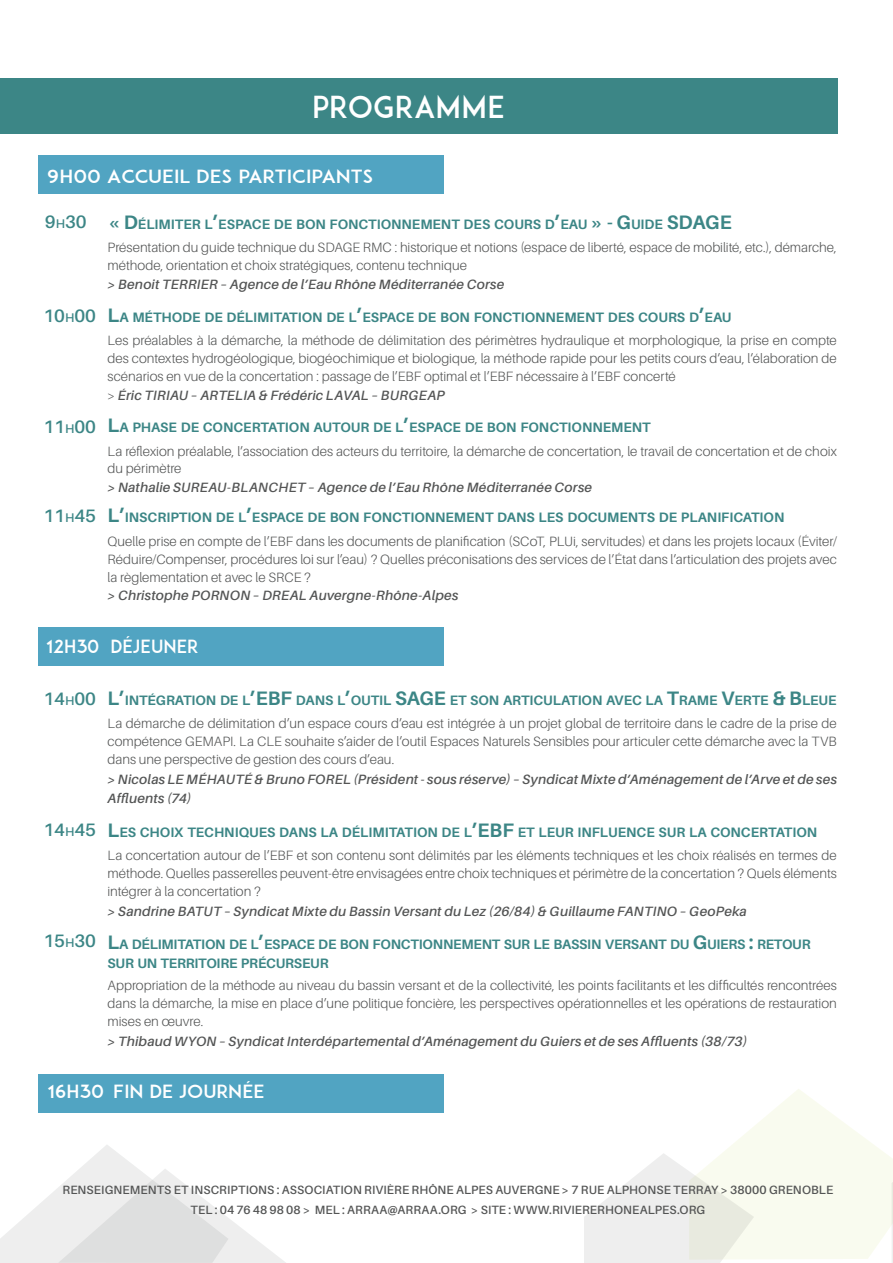
<style>
.page{position:relative;width:893px;height:1263px;background:#fff}
.page>*{position:absolute;margin:0;border:0;box-sizing:border-box;transform-origin:0 0}
._1_-_Titre_de_sectio{font:30px "ADAM.CGPRO";letter-spacing:.01em;color:#fff}
._2_-_Horaire{font:600 18px "Aileron";color:#3c8686}
.t1{font:18px "ADAM.CGPRO";color:#fff;scale:1.13 1}
.t2{font:18px "ADAM.CGPRO";color:#fff;scale:1.06 1}
.t3{font:18px "ADAM.CGPRO";color:#fff}
._3_-_Titre_de_paragr{font:700 13.65px/19.5px "Aileron";color:#3c8686}
.Texte_Standard{font:300 13.5px/18px "Aileron";color:#545555;text-align:justify}
.Texte_Standard-2{font:italic 600 13.5px/19.5px "Aileron";letter-spacing:.015em;color:#545555}
.Texte_Standard-3{font:600 12px "Aileron";letter-spacing:.01em;color:#545555}
.s1{font-size:12.6px}
.s2{font-size:19.5px}
.s3{font-weight:300;font-style:normal}
</style>
<div class="page">
<svg style="left:0;top:1145px;width:286px;height:118px"></svg>
<svg style="left:584px;top:1089px;width:309px;height:174px"></svg>
<div style="left:38px;top:627px;width:405px;height:38px;background:#51a4c2"></div>
<div style="left:38px;top:1074px;width:405px;height:38px;background:#51a4c2"></div>
<div style="left:38px;top:155px;width:405px;height:38px;background:#51a4c2"></div>
<div style="left:0;top:79px;width:838px;height:55px;background:#3c8686"></div>
<p class="_1_-_Titre_de_sectio" style="left:312px;top:89px;width:194px">PROGRAMME</p>
<p class="t1" style="left:47px;top:165px;width:290px">9H00 ACCUEIL DES PARTICIPANTS</p>
<p class="_2_-_Horaire" style="left:45px;top:211px;width:43px">9<span class="s1">h</span>30</p>
<p class="_3_-_Titre_de_paragr" style="left:108px;top:214px;width:573px"><span class="s2">« D</span>ÉLIMITER L<span class="s2">’</span>ESPACE DE BON FONCTIONNEMENT DES COURS D<span class="s2">’</span>EAU <span class="s2">» - G</span>UIDE <span class="s2">SDAGE</span></p>
<p class="Texte_Standard" style="left:108px;top:238px;width:731px">Présentation du guide technique du SDAGE RMC : historique et notions (espace de liberté, espace de mobilité, etc.), démarche, méthode, orientation et choix stratégiques, contenu technique</p>
<p class="Texte_Standard-2" style="left:108px;top:275px;width:398px">&gt; Benoit TERRIER – Agence de l’Eau Rhône Méditerranée Corse</p>
<p class="_2_-_Horaire" style="left:43px;top:305px;width:54px">10<span class="s1">h</span>00</p>
<p class="_3_-_Titre_de_paragr" style="left:108px;top:308px;width:625px"><span class="s2">L</span>A MÉTHODE DE DÉLIMITATION DE L<span class="s2">’</span>ESPACE DE BON FONCTIONNEMENT DES COURS D<span class="s2">’</span>EAU</p>
<p class="Texte_Standard" style="left:108px;top:331px;width:731px">Les préalables à la démarche, la méthode de délimitation des périmètres hydraulique et morphologique, la prise en compte des contextes hydrogéologique, biogéochimique et biologique, la méthode rapide pour les petits cours d’eau, l’élaboration de scénarios en vue de la concertation : passage de l’EBF optimal et l’EBF nécessaire à l’EBF concerté</p>
<p class="Texte_Standard-2" style="left:108px;top:386px;width:339px"><span class="s3">&gt;</span> Éric TIRIAU – ARTELIA &amp; Frédéric LAVAL – BURGEAP</p>
<p class="_2_-_Horaire" style="left:43px;top:417px;width:54px">11<span class="s1">h</span>00</p>
<p class="_3_-_Titre_de_paragr" style="left:108px;top:418px;width:545px"><span class="s2">L</span>A PHASE DE CONCERTATION AUTOUR DE L<span class="s2">’</span>ESPACE DE BON FONCTIONNEMENT</p>
<p class="Texte_Standard" style="left:108px;top:443px;width:731px;line-height:16.5px">La réflexion préalable, l’association des acteurs du territoire, la démarche de concertation, le travail de concertation et de choix du périmètre</p>
<p class="Texte_Standard-2" style="left:108px;top:478px;width:486px">&gt; Nathalie SUREAU-BLANCHET – Agence de l’Eau Rhône Méditerranée Corse</p>
<p class="_2_-_Horaire" style="left:43px;top:506px;width:54px">11<span class="s1">h</span>45</p>
<p class="_3_-_Titre_de_paragr" style="left:108px;top:507px;width:678px"><span class="s2">L’</span>INSCRIPTION DE L<span class="s2">’</span>ESPACE DE BON FONCTIONNEMENT DANS LES DOCUMENTS DE PLANIFICATION</p>
<p class="Texte_Standard" style="left:108px;top:532px;width:731px">Quelle prise en compte de l’EBF dans les documents de planification (SCoT, PLUi, servitudes) et dans les projets locaux (Éviter/ Réduire/Compenser, procédures loi sur l’eau) ? Quelles préconisations des services de l’État dans l’articulation des projets avec la règlementation et avec le SRCE ?</p>
<p class="Texte_Standard-2" style="left:108px;top:585px;width:352px">&gt; Christophe PORNON – DREAL Auvergne-Rhône-Alpes</p>
<p class="t3" style="left:47px;top:635px;width:154px">12H30 DÉJEUNER</p>
<p class="_2_-_Horaire" style="left:43px;top:688px;width:54px">14<span class="s1">h</span>00</p>
<p class="_3_-_Titre_de_paragr" style="left:108px;top:691px;width:161px"><span class="s2">L’</span>INTÉGRATION DE L<span class="s2">’EBF</span></p>
<p class="_3_-_Titre_de_paragr" style="left:296px;top:691px;width:113px">DANS L<span class="s2">’</span>OUTIL <span class="s2">SAGE</span></p>
<p class="_3_-_Titre_de_paragr" style="left:450px;top:691px;width:388px">ET SON ARTICULATION AVEC LA <span class="s2">T</span>RAME <span class="s2">V</span>ERTE <span class="s2">&amp; B</span> LEUE</p>
<p class="Texte_Standard" style="left:108px;top:715px;width:731px">La démarche de délimitation d’un espace cours d’eau est intégrée à un projet global de territoire dans le cadre de la prise de compétence GEMAPI. La CLE souhaite s’aider de l’outil Espaces Naturels Sensibles pour articuler cette démarche avec la TVB dans une perspective de gestion des cours d’eau.</p>
<p class="Texte_Standard-2" style="left:108px;top:769px;width:731px">&gt; Nicolas LE MÉHAUTÉ &amp; Bruno FOREL (Président - sous réserve) – Syndicat Mixte d’Aménagement de l’Arve et de ses<br>Affluents (74)</p>
<p class="_2_-_Horaire" style="left:43px;top:820px;width:54px">14<span class="s1">h</span>45</p>
<p class="_3_-_Titre_de_paragr" style="left:108px;top:822px;width:383px"><span class="s2">L</span>ES CHOIX TECHNIQUES DANS LA DÉLIMITATION DE L<span class="s2">’EBF</span></p>
<p class="_3_-_Titre_de_paragr" style="left:518px;top:822px;width:301px">ET LEUR INFLUENCE SUR LA CONCERTATION</p>
<p class="_2_-_Horaire" style="left:43px;top:931px;width:54px">15<span class="s1">h</span>30</p>
<p class="Texte_Standard" style="left:108px;top:847px;width:731px">La concertation autour de l’EBF et son contenu sont délimités par les éléments techniques et les choix réalisés en termes de méthode. Quelles passerelles peuvent-être envisagées entre choix techniques et périmètre de la concertation ? Quels éléments intégrer à la concertation ?</p>
<p class="Texte_Standard-2" style="left:108px;top:901px;width:641px">&gt; Sandrine BATUT – Syndicat Mixte du Bassin Versant du Lez (26/84) &amp; Guillaume FANTINO – GeoPeka</p>
<p class="_3_-_Titre_de_paragr" style="left:108px;top:934px;width:705px"><span class="s2">L</span>A DÉLIMITATION DE L<span class="s2">’</span>ESPACE DE BON FONCTIONNEMENT SUR LE BASSIN VERSANT DU <span class="s2">G</span>UIERS <span class="s2">:</span> RETOUR<br>SUR UN TERRITOIRE PRÉCURSEUR</p>
<p class="Texte_Standard" style="left:108px;top:976px;width:731px">Appropriation de la méthode au niveau du bassin versant et de la collectivité, les points facilitants et les difficultés rencontrées dans la démarche, la mise en place d’une politique foncière, les perspectives opérationnelles et les opérations de restauration mises en œuvre.</p>
<p class="Texte_Standard-2" style="left:108px;top:1031px;width:641px">&gt; Thibaud WYON – Syndicat Interdépartemental d’Aménagement du Guiers et de ses Affluents (38/73)</p>
<p class="t2" style="left:48px;top:1081px;width:206px">16H30 FIN DE JOURNÉE</p>
<p class="Texte_Standard-3" style="left:63px;top:1183px;width:772px">RENSEIGNEMENTS ET INSCRIPTIONS : ASSOCIATION RIVIÈRE RHÔNE ALPES AUVERGNE &gt; 7 RUE ALPHONSE TERRAY &gt; 38000 GRENOBLE</p>
<p class="Texte_Standard-3" style="left:191px;top:1203px;width:516px">TEL : 04 76 48 98 08 &gt; MEL : ARRAA@ARRAA.ORG &gt; SITE : WWW.RIVIERERHONEALPES.ORG</p>
</div>
